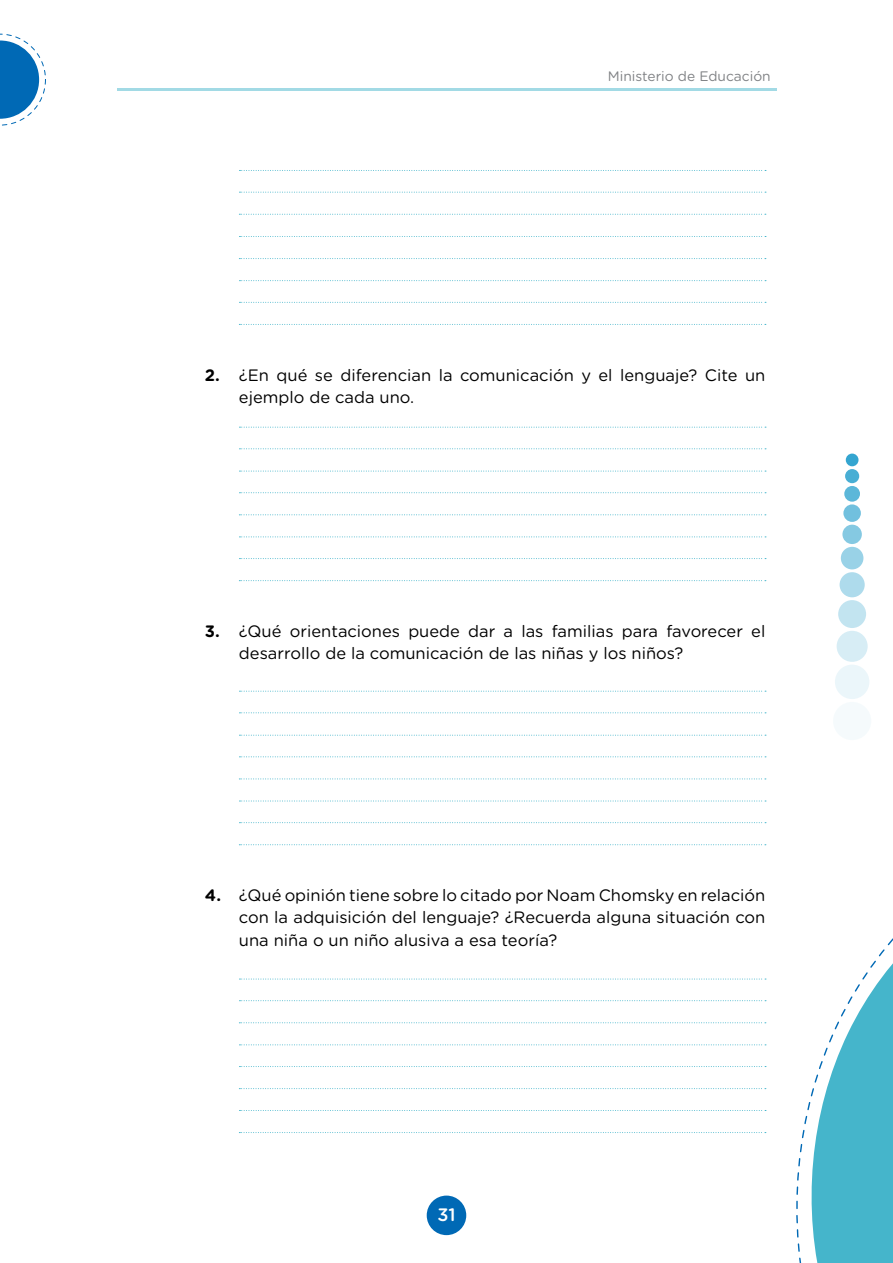
<style>
.page{position:relative;width:893px;height:1263px;background:#fff}
.page>*{position:absolute;margin:0;border:0;box-sizing:border-box;transform-origin:0 0}
.t1{font:500 18px "Gotham Rounded";color:#fff}
.t2{font:16.5px/22.5px "Gotham Rounded";color:#000}
.t3{font:13.8px "Gotham Rounded";color:#808285}
.s1{font-weight:700}
</style>
<div class="page">
<svg style="left:796px;top:938px;width:97px;height:325px"></svg>
<svg style="left:0;top:34px;width:46px;height:92px"></svg>
<div style="left:833px;top:702px;width:38px;height:38px;background:#f5fafc;border-radius:50%"></div>
<div style="left:835px;top:665px;width:34px;height:34px;background:#ebf6fa;border-radius:50%"></div>
<div style="left:837px;top:631px;width:31px;height:31px;background:#d7edf5;border-radius:50%"></div>
<div style="left:838px;top:600px;width:28px;height:28px;background:#c2e4f0;border-radius:50%"></div>
<div style="left:840px;top:572px;width:25px;height:25px;background:#aedbec;border-radius:50%"></div>
<div style="left:841px;top:547px;width:22px;height:22px;background:#99d2e7;border-radius:50%"></div>
<div style="left:842px;top:525px;width:20px;height:19px;background:#85c9e2;border-radius:50%"></div>
<svg style="left:844px;top:486px;width:16px;height:16px"></svg>
<div style="left:845px;top:469px;width:14px;height:14px;background:#48aed4;border-radius:50%"></div>
<div style="left:846px;top:454px;width:12px;height:12px;background:#34a5d0;border-radius:50%"></div>
<svg style="left:843px;top:504px;width:18px;height:18px"></svg>
<div style="left:427px;top:1195px;width:39px;height:40px;background:#0069b5;border-radius:50%"></div>
<hr style="left:117px;top:88px;width:659px;height:3px;background:#45b5cb">
<svg style="left:239px;top:236px;width:527px;height:1px"></svg>
<svg style="left:239px;top:258px;width:527px;height:1px"></svg>
<svg style="left:239px;top:471px;width:527px;height:1px"></svg>
<svg style="left:239px;top:492px;width:527px;height:1px"></svg>
<svg style="left:239px;top:514px;width:527px;height:1px"></svg>
<svg style="left:239px;top:170px;width:527px;height:1px"></svg>
<svg style="left:239px;top:192px;width:527px;height:1px"></svg>
<svg style="left:239px;top:214px;width:527px;height:1px"></svg>
<svg style="left:239px;top:735px;width:527px;height:1px"></svg>
<svg style="left:239px;top:756px;width:527px;height:1px"></svg>
<svg style="left:239px;top:778px;width:527px;height:1px"></svg>
<svg style="left:239px;top:979px;width:527px;height:1px"></svg>
<svg style="left:239px;top:1000px;width:527px;height:1px"></svg>
<svg style="left:239px;top:1022px;width:527px;height:1px"></svg>
<svg style="left:239px;top:691px;width:527px;height:1px"></svg>
<svg style="left:239px;top:712px;width:527px;height:1px"></svg>
<svg style="left:239px;top:427px;width:527px;height:1px"></svg>
<svg style="left:239px;top:448px;width:527px;height:1px"></svg>
<svg style="left:239px;top:280px;width:527px;height:1px"></svg>
<svg style="left:239px;top:302px;width:527px;height:1px"></svg>
<svg style="left:239px;top:324px;width:527px;height:1px"></svg>
<svg style="left:239px;top:536px;width:527px;height:1px"></svg>
<svg style="left:239px;top:558px;width:527px;height:1px"></svg>
<svg style="left:239px;top:580px;width:527px;height:1px"></svg>
<svg style="left:239px;top:801px;width:527px;height:1px"></svg>
<svg style="left:239px;top:822px;width:527px;height:1px"></svg>
<svg style="left:239px;top:844px;width:527px;height:1px"></svg>
<svg style="left:239px;top:1044px;width:527px;height:1px"></svg>
<svg style="left:239px;top:1066px;width:527px;height:1px"></svg>
<svg style="left:239px;top:1088px;width:527px;height:1px"></svg>
<svg style="left:239px;top:1110px;width:527px;height:1px"></svg>
<svg style="left:239px;top:1132px;width:527px;height:1px"></svg>
<p class="t3" style="left:608px;top:67px;width:164px">Ministerio de Educación</p>
<p class="t2" style="left:239px;top:363px;width:528px;text-indent:-34px"><span class="s1">2.</span> ¿En qué se diferencian la comunicación y el lenguaje? Cite un ejemplo de cada uno.</p>
<p class="t2" style="left:239px;top:619px;width:528px;text-indent:-34px"><span class="s1">3.</span> ¿Qué orientaciones puede dar a las familias para favorecer el desarrollo de la comunicación de las niñas y los niños?</p>
<p class="t2" style="left:239px;top:883px;width:528px;text-align:justify;text-indent:-34px"><span class="s1">4.</span> ¿Qué opinión tiene sobre lo citado por Noam Chomsky en relación con la adquisición del lenguaje? ¿Recuerda alguna situación con una niña o un niño alusiva a esa teoría?</p>
<p class="t1" style="left:437px;top:1202px;width:20px">31</p>
</div>
